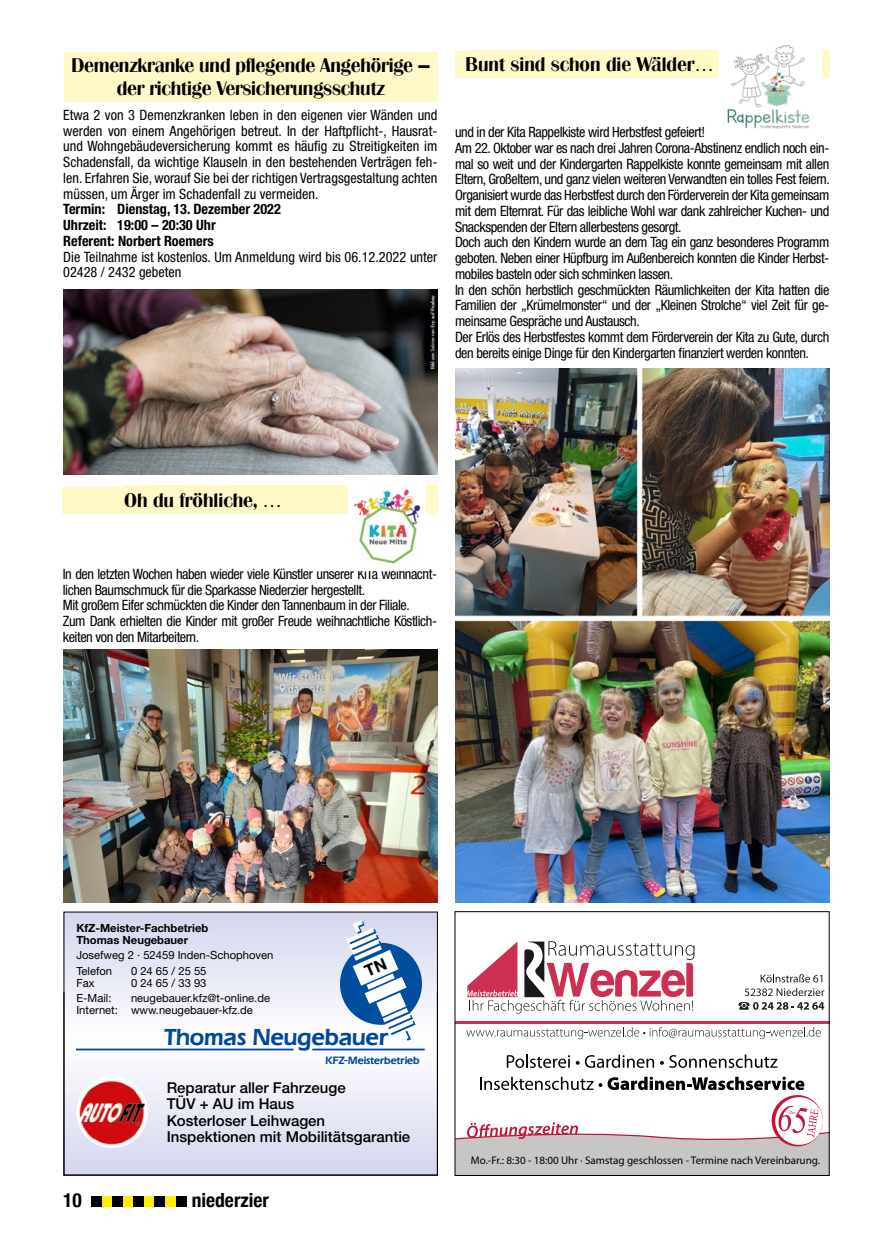
<style>
.page{position:relative;width:893px;height:1234px;background:#fff}
.page>*{position:absolute;margin:0;border:0;box-sizing:border-box;transform-origin:0 0}
.t1{font:22.65px "Era Dem";color:#00489a}
.t2{font:19.5px/23.4px "Britannic BQ";letter-spacing:-.01em;color:#000;text-align:center}
.t3{font:700 condensed 19.5px "Helvetica Neue";color:#000}
.t4{font:500 15px/16.5px "Helvetica Neue";color:#000}
.t5{font:condensed 14.25px/15.8px "Helvetica Neue LT Std";letter-spacing:-.03em;color:#000}
.t6{font:700 condensed 14.25px/15.8px "Helvetica Neue LT Std";color:#000}
.t7{font:condensed 14.25px/15.8px "Helvetica Neue LT Std";color:#000}
.t8{font:11.25px/15px "Helvetica Neue";color:#000}
.t9{font:700 11.25px/12px "Helvetica Neue";color:#000}
.t10{font:11.1px "Myriad Pro";color:#000}
.t11{font:10.5px "Era Dem";color:#00489a}
</style>
<div class="page">
<div style="left:64px;top:52px;width:373px;height:49px;background:#fff9c7"></div>
<img style="left:63px;top:289px;width:374px;height:185px">
<img style="left:63px;top:649px;width:374px;height:253px">
<div style="left:455px;top:52px;width:374px;height:26px;background:#fff9c7"></div>
<div style="left:63px;top:486px;width:374px;height:27px;background:#fff9c7"></div>
<div style="left:465px;top:50px;width:365px;height:28px;background:#fff9c7"></div>
<div style="left:124px;top:485px;width:314px;height:28px;background:#fff9c7"></div>
<img style="left:455px;top:368px;width:374px;height:534px">
<img style="left:719px;top:45px;width:102px;height:84px">
<img style="left:349px;top:485px;width:77px;height:79px">
<svg style="left:66px;top:913px;width:370px;height:260px"></svg>
<div style="left:340px;top:942px;width:82px;height:82px;background:#004f9f;border-radius:50%"></div>
<hr style="left:76px;top:1048px;width:218px;height:2px;background:#00489a">
<hr style="left:312px;top:1048px;width:113px;height:2px;background:#00489a">
<img style="left:76px;top:1076px;width:72px;height:71px">
<svg style="left:466px;top:1027px;width:355px;height:11px"></svg>
<svg style="left:507px;top:1054px;width:63px;height:13px"></svg>
<svg style="left:576px;top:1054px;width:78px;height:13px"></svg>
<svg style="left:660px;top:1054px;width:117px;height:13px"></svg>
<svg style="left:745px;top:974px;width:79px;height:21px"></svg>
<svg style="left:467px;top:941px;width:228px;height:72px"></svg>
<svg style="left:457px;top:1076px;width:371px;height:97px"></svg>
<hr style="left:455px;top:1020px;width:374px;height:3px;background:#ce2f50">
<svg style="left:738px;top:1002px;width:86px;height:7px"></svg>
<div style="left:455px;top:911px;width:375px;height:264px;border:1px solid #000"></div>
<div style="left:91px;top:1196px;width:95px;height:10px;background:#ffed00"></div>
<div style="left:91px;top:1196px;width:11px;height:10px;background:#000"></div>
<div style="left:112px;top:1196px;width:11px;height:10px;background:#000"></div>
<div style="left:133px;top:1196px;width:11px;height:10px;background:#000"></div>
<div style="left:155px;top:1196px;width:10px;height:10px;background:#000"></div>
<div style="left:176px;top:1196px;width:11px;height:10px;background:#000"></div>
<svg style="left:346px;top:919px;width:70px;height:121px"></svg>
<h2 class="t2" style="left:71px;top:53px;width:361px">Demenzkranke und pflegende Angehörige – der richtige Versicherungsschutz</h2>
<p class="t5" style="left:63px;top:107px;width:376px;text-align:justify">Etwa 2 von 3 Demenzkranken leben in den eigenen vier Wänden und werden von einem Angehörigen betreut. In der Haftpflicht-, Hausrat&shy;und Wohngebäudeversicherung kommt es häufig zu Streitigkeiten im Schadensfall, da wichtige Klauseln in den bestehenden Verträgen feh&shy;len. Erfahren Sie, worauf Sie bei der richtigen Vertragsgestaltung achten müssen, um Ärger im Schadenfall zu vermeiden.</p>
<p class="t6" style="left:63px;top:201px;width:219px">Termin: Dienstag, 13. Dezember 2022<br>Uhrzeit: 19:00 – 20:30 Uhr<br>Referent: Norbert Roemers</p>
<p class="t7" style="left:63px;top:248px;width:376px">Die Teilnahme ist kostenlos. Um Anmeldung wird bis 06.12.2022 unter<br>02428 / 2432 gebeten</p>
<h2 class="t2" style="left:465px;top:53px;width:250px">Bunt sind schon die Wälder…</h2>
<p class="t5" style="left:455px;top:124px;width:376px">und in der Kita Rappelkiste wird Herbstfest gefeiert!<br>Am 22. Oktober war es nach drei Jahren Corona-Abstinenz endlich noch ein&shy;mal so weit und der Kindergarten Rappelkiste konnte gemeinsam mit allen Eltern, Großeltern, und ganz vielen weiteren Verwandten ein tolles Fest feiern.<br>Organisiert wurde das Herbstfest durch den Förderverein der Kita gemeinsam mit dem Elternrat. Für das leibliche Wohl war dank zahlreicher Kuchen- und Snackspenden der Eltern allerbestens gesorgt.<br>Doch auch den Kindern wurde an dem Tag ein ganz besonderes Programm geboten. Neben einer Hüpfburg im Außenbereich konnten die Kinder Herbst&shy;mobiles basteln oder sich schminken lassen.<br>In den schön herbstlich geschmückten Räumlichkeiten der Kita hatten die Familien der „Krümelmonster“ und der „Kleinen Strolche“ viel Zeit für ge&shy;meinsame Gespräche und Austausch.<br>Der Erlös des Herbstfestes kommt dem Förderverein der Kita zu Gute, durch den bereits einige Dinge für den Kindergarten finanziert werden konnten.</p>
<h2 class="t2" style="left:124px;top:488px;width:159px">Oh du fröhliche, …</h2>
<p class="t5" style="left:63px;top:565px;width:376px">In den letzten Wochen haben wieder viele Künstler unserer KiTa weihnacht&shy;lichen Baumschmuck für die Sparkasse Niederzier hergestellt.<br>Mit großem Eifer schmückten die Kinder den Tannenbaum in der Filiale.<br>Zum Dank erhielten die Kinder mit großer Freude weihnachtliche Köstlich&shy;keiten von den Mitarbeitern.</p>
<p class="t9" style="left:76px;top:922px;width:134px">KfZ-Meister-Fachbetrieb<br>Thomas Neugebauer</p>
<p class="t8" style="left:76px;top:947px;width:199px">Josefweg 2 · 52459 Inden-Schophoven<br>Telefon</p>
<p class="t8" style="left:131px;top:962px;width:77px">02465/2555</p>
<p class="t8" style="left:76px;top:974px;width:20px">Fax</p>
<p class="t8" style="left:131px;top:974px;width:77px">02465/3393</p>
<p class="t8" style="left:76px;top:989px;width:37px">E-Mail:</p>
<p class="t8" style="left:76px;top:991px;width:195px;line-height:12px;text-indent:55px">neugebauer.kfz@t-online.de<br>Internet: www.neugebauer-kfz.de</p>
<h1 class="t1" style="left:164px;top:1023px;width:225px">Thomas Neugebauer</h1>
<p class="t11" style="left:325px;top:1054px;width:96px">KFZ-Meisterbetrieb</p>
<p class="t4" style="left:167px;top:1078px;width:245px">Reparatur aller Fahrzeuge<br>TÜV + AU im Haus<br>Kosterloser Leihwagen<br>Inspektionen mit Mobilitätsgarantie</p>
<h2 class="t3" style="left:63px;top:1183px;width:20px">10</h2>
<h2 class="t3" style="left:192px;top:1183px;width:79px">niederzier</h2>
<p class="t10" style="left:471px;top:1152px;width:351px">Mo.-Fr.: 8:30 - 18:00 Uhr · Samstag geschlossen - Termine nach Vereinbarung.</p>
</div>
